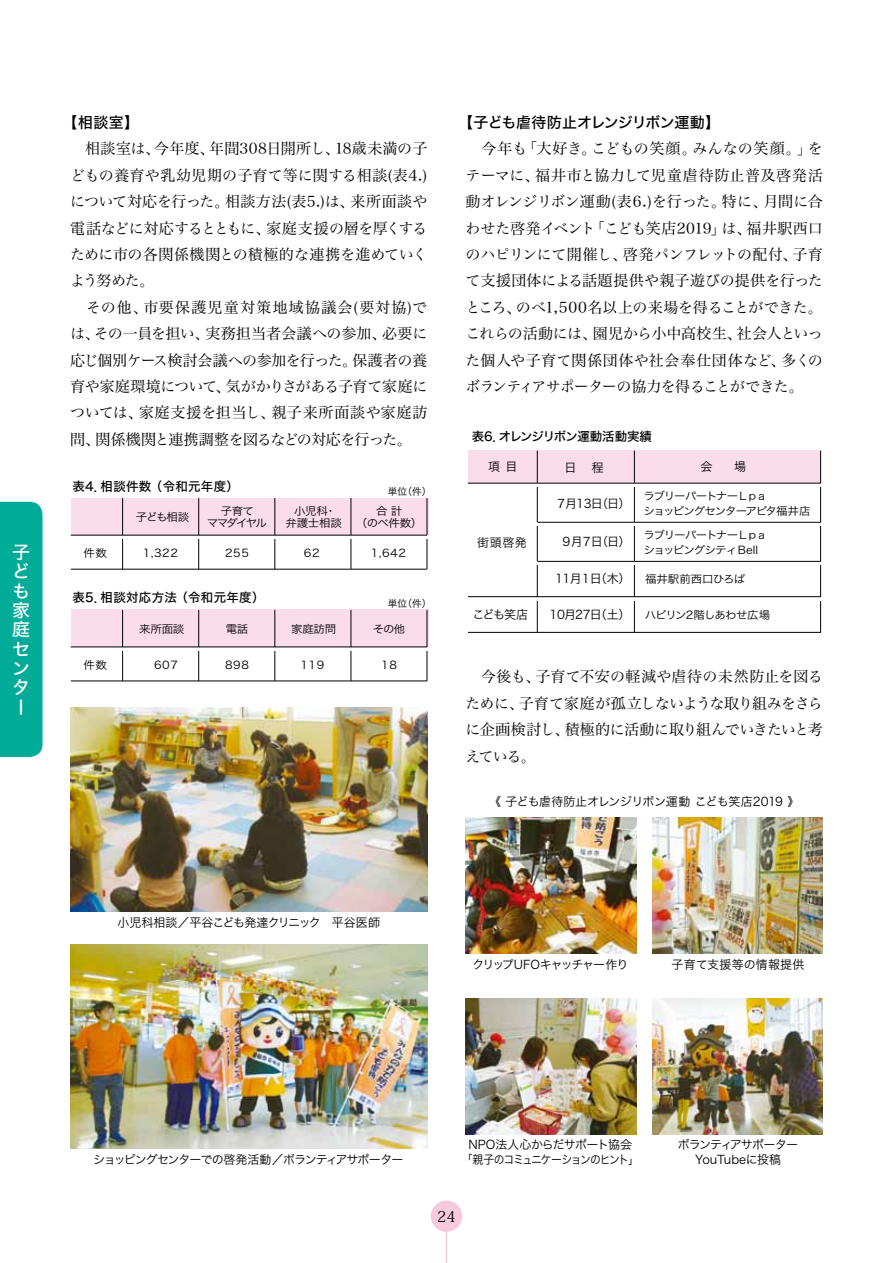
<style>
.page{position:relative;width:893px;height:1263px;background:#fff}
.page>*{position:absolute;margin:0;border:0;box-sizing:border-box;transform-origin:0 0}
.t1{font:18px/19.4px "Hira Kaku Std W5";color:#fff;text-align:justify}
.t2{font:15px/26.4px "Hira Min Std W3";letter-spacing:-.01em;color:#000;text-align:justify}
.t3{font:15px "Hira Kaku Std W5";letter-spacing:-.035em;color:#000}
.t4{font:15px "Koz Min Pro";color:#000}
.t5{font:12.45px "Hira Kaku Std W5";letter-spacing:.025em;color:#000}
.t6{font:12.45px "Hira Kaku Std W5";letter-spacing:-.045em;color:#000}
.t7{font:12px/15px "Hira Kaku Std W3";letter-spacing:-.06em;color:#000;text-align:center}
.t8{font:12px/15px "Hira Kaku Std W3";letter-spacing:-.08em;color:#000;text-align:center}
.t9{font:12px "Hira Kaku Std W3";letter-spacing:-.04em;color:#000}
.t10{font:12px "Hira Kaku Std W3";letter-spacing:-.025em;color:#000}
.t11{font:12px "Hira Kaku Std W3";letter-spacing:-.085em;color:#000}
.t12{font:12px "Hira Kaku Std W3";letter-spacing:.025em;color:#000}
.t13{font:10.8px/12px "Hira Kaku Std W3";letter-spacing:-.065em;color:#000;text-align:center;scale:1.06 1}
.t14{font:10.8px "Hira Kaku Std W3";letter-spacing:-.1em;color:#000;scale:1.06 1}
.t15{font:10.8px/12px "Hira Kaku Std W3";letter-spacing:-.15em;color:#000;text-align:center;scale:1.06 1}
.t16{font:10.8px/12px "Hira Kaku Std W3";letter-spacing:-.025em;color:#000;text-align:center;scale:1.06 1}
.t17{font:10.8px "Hira Kaku Std W3";letter-spacing:-.01em;color:#000;scale:1.06 1}
.t18{font:9.75px "Hira Kaku Std W3";color:#000}
</style>
<div class="page">
<div style="left:431px;top:1200px;width:31px;height:32px;background:#f7c9dd;border-radius:50%"></div>
<hr style="left:446px;top:1229px;width:1px;height:34px;background:#f7c9dd">
<div style="left:0;top:502px;width:43px;height:255px;background:#00ac97"></div>
<img style="left:70px;top:945px;width:357px;height:204px">
<img style="left:466px;top:818px;width:170px;height:136px">
<img style="left:466px;top:998px;width:170px;height:136px">
<img style="left:652px;top:818px;width:171px;height:136px">
<img style="left:652px;top:998px;width:171px;height:136px">
<img style="left:70px;top:708px;width:357px;height:204px">
<div style="left:71px;top:498px;width:357px;height:37px;background:#fadcea"></div>
<hr style="left:122px;top:498px;width:1px;height:72px;background:#000">
<hr style="left:198px;top:498px;width:1px;height:72px;background:#000">
<hr style="left:274px;top:498px;width:1px;height:72px;background:#000">
<hr style="left:351px;top:498px;width:1px;height:72px;background:#000">
<hr style="left:427px;top:498px;width:1px;height:72px;background:#000">
<hr style="left:67px;top:535px;width:369px;height:4px;background:#fff">
<hr style="left:71px;top:535px;width:356px;height:1px;background:#000">
<hr style="left:67px;top:569px;width:369px;height:4px;background:#fff">
<hr style="left:71px;top:569px;width:356px;height:1px;background:#000">
<div style="left:71px;top:610px;width:357px;height:37px;background:#fadcea"></div>
<hr style="left:122px;top:610px;width:1px;height:72px;background:#000">
<hr style="left:198px;top:610px;width:1px;height:72px;background:#000">
<hr style="left:274px;top:610px;width:1px;height:72px;background:#000">
<hr style="left:351px;top:610px;width:1px;height:72px;background:#000">
<hr style="left:427px;top:610px;width:1px;height:72px;background:#000">
<hr style="left:67px;top:647px;width:369px;height:4px;background:#fff">
<hr style="left:71px;top:647px;width:356px;height:1px;background:#000">
<hr style="left:67px;top:681px;width:369px;height:4px;background:#fff">
<hr style="left:71px;top:681px;width:356px;height:1px;background:#000">
<div style="left:468px;top:450px;width:352px;height:33px;background:#fadcea"></div>
<hr style="left:537px;top:451px;width:1px;height:181px;background:#000">
<hr style="left:820px;top:451px;width:1px;height:181px;background:#000">
<hr style="left:634px;top:451px;width:1px;height:181px;background:#000">
<hr style="left:468px;top:632px;width:353px;height:1px;background:#000">
<hr style="left:451px;top:483px;width:374px;height:4px;background:#fff">
<hr style="left:468px;top:483px;width:353px;height:1px;background:#000">
<hr style="left:520px;top:522px;width:305px;height:4px;background:#fff">
<hr style="left:537px;top:522px;width:284px;height:1px;background:#000">
<hr style="left:520px;top:561px;width:305px;height:4px;background:#fff">
<hr style="left:537px;top:561px;width:284px;height:1px;background:#000">
<hr style="left:465px;top:597px;width:360px;height:3px;background:#fff">
<hr style="left:468px;top:596px;width:353px;height:1px;background:#000">
<p class="t1" style="left:12px;top:542px;width:19px">子ども家庭センター</p>
<p class="t3" style="left:63px;top:111px;width:78px">【相談室】</p>
<p class="t2" style="left:70px;top:135px;width:359px;text-align:left">　相談室は、今年度、年間308日開所し、18歳未満の子どもの養育や乳幼児期の子育て等に関する相談(表4.)について対応を行った。相談方法(表5.)は、来所面談や電話などに対応するとともに、家庭支援の層を厚くするために市の各関係機関との積極的な連携を進めていくよう努めた。<br>　その他、市要保護児童対策地域協議会(要対協)では、その一員を担い、実務担当者会議への参加、必要に応じ個別ケース検討会議への参加を行った。保護者の養育や家庭環境について、気がかりさがある子育て家庭については、家庭支援を担当し、親子来所面談や家庭訪問、関係機関と連携調整を図るなどの対応を行った。</p>
<p class="t5" style="left:72px;top:476px;width:168px">表4．相談件数 （令和元年度）</p>
<p class="t18" style="left:388px;top:484px;width:45px">単位（件）</p>
<p class="t15" style="left:207px;top:505px;width:58px">子育て<br>ママダイヤル</p>
<p class="t16" style="left:285px;top:505px;width:55px">小児科・弁護士相談</p>
<p class="t13" style="left:356px;top:505px;width:64px">合 計<br>（のべ件数）</p>
<p class="t13" style="left:225px;top:547px;width:24px">255</p>
<p class="t13" style="left:304px;top:547px;width:16px">62</p>
<p class="t13" style="left:136px;top:511px;width:52px">子ども相談</p>
<p class="t13" style="left:84px;top:547px;width:24px">件数</p>
<p class="t13" style="left:143px;top:547px;width:35px">1,322</p>
<p class="t13" style="left:371px;top:547px;width:35px">1,642</p>
<p class="t5" style="left:72px;top:588px;width:194px">表5．相談対応方法（令和元年度）</p>
<p class="t18" style="left:388px;top:596px;width:45px">単位（件）</p>
<p class="t13" style="left:226px;top:622px;width:23px">電話</p>
<p class="t13" style="left:291px;top:622px;width:44px">家庭訪問</p>
<p class="t13" style="left:373px;top:622px;width:32px">その他</p>
<p class="t13" style="left:225px;top:658px;width:24px">898</p>
<p class="t13" style="left:301px;top:658px;width:24px">119</p>
<p class="t13" style="left:139px;top:622px;width:44px">来所面談</p>
<p class="t13" style="left:84px;top:658px;width:24px">件数</p>
<p class="t13" style="left:154px;top:658px;width:24px">607</p>
<p class="t13" style="left:381px;top:658px;width:16px">18</p>
<p class="t3" style="left:458px;top:111px;width:264px">【子ども虐待防止オレンジリボン運動】</p>
<p class="t2" style="left:466px;top:135px;width:359px">　今年も「大好き。こどもの笑顔。みんなの笑顔。」をテーマに、福井市と協力して児童虐待防止普及啓発活動オレンジリボン運動(表6.)を行った。特に、月間に合わせた啓発イベント「こども笑店2019」は、福井駅西口のハピリンにて開催し、啓発パンフレットの配付、子育て支援団体による話題提供や親子遊びの提供を行ったところ、のべ1,500名以上の来場を得ることができた。これらの活動には、園児から小中高校生、社会人といった個人や子育て関係団体や社会奉仕団体など、多くのボランティアサポーターの協力を得ることができた。</p>
<p class="t6" style="left:472px;top:427px;width:182px">表6．オレンジリボン運動活動実績</p>
<p class="t7" style="left:488px;top:459px;width:31px">項 目</p>
<p class="t7" style="left:564px;top:459px;width:41px">日　 程</p>
<p class="t7" style="left:701px;top:459px;width:47px">会　 場</p>
<p class="t7" style="left:477px;top:534px;width:51px">街頭啓発</p>
<p class="t7" style="left:472px;top:607px;width:57px">こども笑店</p>
<p class="t7" style="left:555px;top:496px;width:77px">７月13日（日）</p>
<p class="t7" style="left:561px;top:533px;width:71px">９月７日（日）</p>
<p class="t7" style="left:555px;top:571px;width:77px">11月１日（木）</p>
<p class="t7" style="left:549px;top:607px;width:82px">10月27日（土）</p>
<p class="t14" style="left:643px;top:488px;width:118px">ラブリーパートナーＬｐａ</p>
<p class="t14" style="left:644px;top:503px;width:159px">ショッピングセンターアピタ福井店</p>
<p class="t14" style="left:643px;top:527px;width:118px">ラブリーパートナーＬｐａ</p>
<p class="t17" style="left:645px;top:571px;width:96px">福井駅前西口ひろば</p>
<p class="t13" style="left:645px;top:609px;width:120px">ハピリン2階しあわせ広場</p>
<p class="t13" style="left:644px;top:544px;width:110px">ショッピングシティBell</p>
<p class="t2" style="left:466px;top:663px;width:359px">　今後も、子育て不安の軽減や虐待の未然防止を図るために、子育て家庭が孤立しないような取り組みをさらに企画検討し、積極的に活動に取り組んでいきたいと考えている。</p>
<p class="t9" style="left:489px;top:792px;width:312px">《 子ども虐待防止オレンジリボン運動 こども笑店2019 》</p>
<p class="t10" style="left:118px;top:913px;width:264px">小児科相談／平谷こども発達クリニック　平谷医師</p>
<p class="t11" style="left:472px;top:955px;width:158px">クリップUFOキャッチャー作り</p>
<p class="t12" style="left:672px;top:955px;width:134px">子育て支援等の情報提供</p>
<p class="t8" style="left:93px;top:1152px;width:312px">ショッピングセンターでの啓発活動／ボランティアサポーター</p>
<p class="t8" style="left:462px;top:1137px;width:179px">NPO法人心からだサポート協会「親子のコミュニケーションのヒント」</p>
<p class="t4" style="left:437px;top:1205px;width:20px">24</p>
<p class="t7" style="left:678px;top:1137px;width:122px">ボランティアサポーター<br>YouTubeに投稿</p>
</div>
